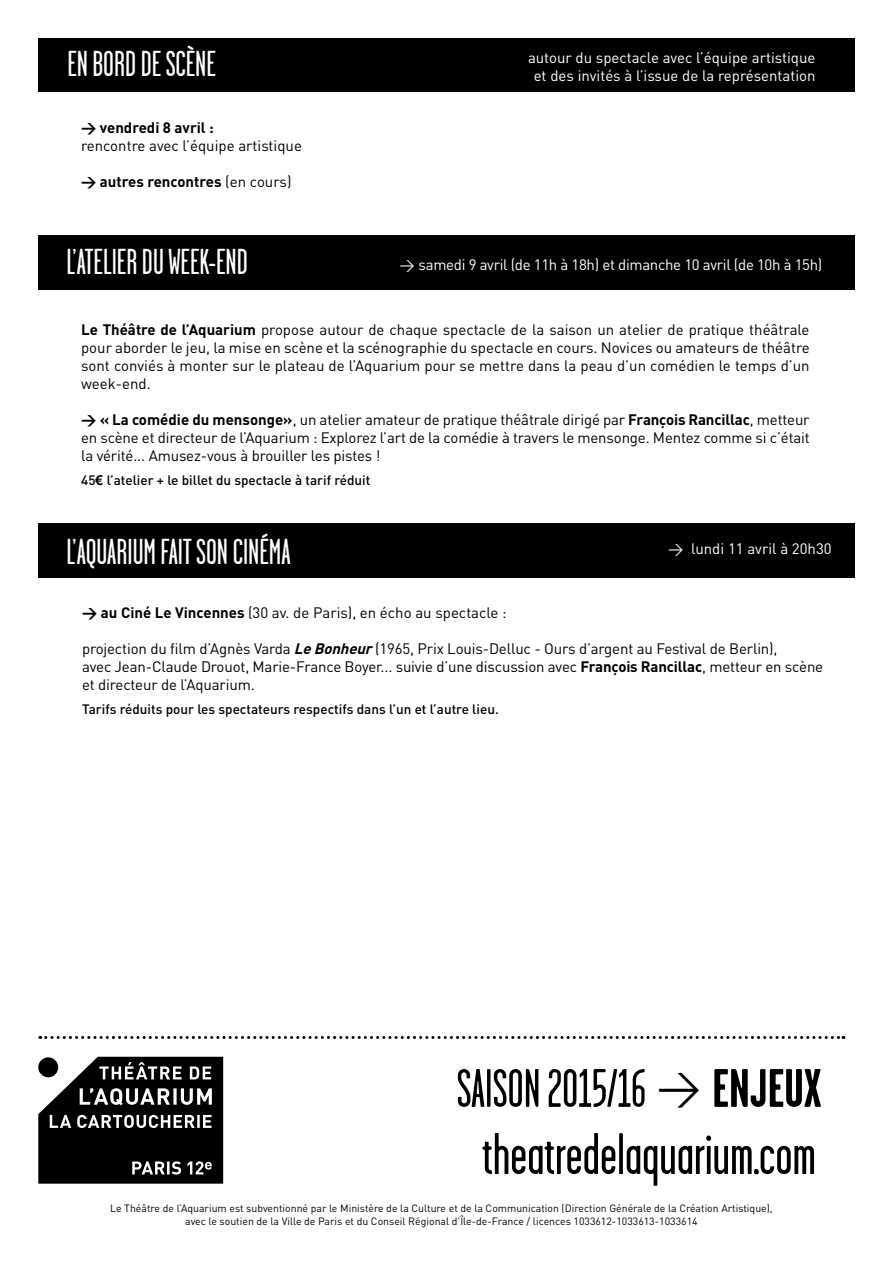
<style>
.page{position:relative;width:893px;height:1263px;background:#fff}
.page>*{position:absolute;margin:0;border:0;box-sizing:border-box;transform-origin:0 0}
.t1{font:58.5px "Garage Gothic";color:#000}
.t2{font:54px "Garage Gothic";color:#000}
.t3{font:36px "Garage Gothic";color:#fff}
.t4{font:15px/18px "DIN";letter-spacing:-.01em;color:#000;text-align:justify}
.t5{font:15px/18px "DIN";color:#fff;text-align:center}
.t6{font:15px "DIN";letter-spacing:-.02em;color:#fff}
.t7{font:700 15px "DIN";color:#000}
.t8{font:500 13.5px "DIN";color:#000}
.t9{font:10.5px/12.6px "DIN";color:#000;text-align:center}
.s1{font-weight:400}
.s2{font-weight:700}
.s3{font-family:"Arial";font-weight:700}
.s4{font-weight:700;font-style:italic}
.s5{font-family:"DIN";font-size:43.5px}
</style>
<div class="page">
<svg style="left:38px;top:1057px;width:185px;height:127px"></svg>
<svg style="left:40px;top:1036px;width:804px;height:3px"></svg>
<div style="left:38px;top:235px;width:817px;height:55px;background:#000"></div>
<div style="left:38px;top:523px;width:817px;height:55px;background:#000"></div>
<div style="left:38px;top:38px;width:817px;height:53px;background:#000"></div>
<h3 class="t3" style="left:67px;top:45px;width:150px">EN BORD DE SCÈNE</h3>
<p class="t5" style="left:528px;top:48px;width:289px">autour du spectacle avec l’équipe artistique et des invités à l’issue de la représentation</p>
<p class="t7" style="left:81px;top:118px;width:134px">&gt; vendredi 8 avril :</p>
<p class="t4" style="left:81px;top:137px;width:222px">rencontre avec l’équipe artistique</p>
<p class="t7" style="left:81px;top:172px;width:212px">&gt; autres rencontres <span class="s1">(en cours)</span></p>
<h3 class="t3" style="left:66px;top:244px;width:183px">L’ATELIER DU WEEK-END</h3>
<p class="t6" style="left:399px;top:255px;width:424px">&gt; samedi 9 avril (de 11h à 18h) et dimanche 10 avril (de 10h à 15h)</p>
<p class="t4" style="left:81px;top:320px;width:730px"><span class="s2">Le Théâtre de l’Aquarium</span> propose autour de chaque spectacle de la saison un atelier de pratique théâtrale pour aborder le jeu, la mise en scène et la scénographie du spectacle en cours. Novices ou amateurs de théâtre sont conviés à monter sur le plateau de l’Aquarium pour se mettre dans la peau d’un comédien le temps d’un week-end.</p>
<p class="t4" style="left:81px;top:410px;width:730px"><span class="s2">&gt; « La comédie du mensonge»</span>, un atelier amateur de pratique théâtrale dirigé par <span class="s2">François Rancillac</span>, metteur en scène et directeur de l’Aquarium : Explorez l’art de la comédie à travers le mensonge. Mentez comme si c’était la vérité... Amusez-vous à brouiller les pistes !</p>
<p class="t8" style="left:81px;top:471px;width:291px">45<span class="s3">€</span> l’atelier + le billet du spectacle à tarif réduit</p>
<h3 class="t3" style="left:66px;top:533px;width:225px">L’AQUARIUM FAIT SON CINÉMA</h3>
<p class="t5" style="left:668px;top:539px;width:165px">&gt; lundi 11 avril à 20h30</p>
<p class="t4" style="left:82px;top:603px;width:426px"><span class="s2">&gt; au Ciné Le Vincennes</span> (30 av. de Paris), en écho au spectacle :</p>
<p class="t4" style="left:82px;top:639px;width:743px;text-align:left">projection du film d’Agnès Varda <span class="s4">LeBonheur</span>(1965, Prix Louis-Delluc - Ours d’argent au Festival de Berlin),<br>avec Jean-Claude Drouot, Marie-France Boyer... suivie d’une discussion avec <span class="s2">François Rancillac</span>, metteur en scène et directeur de l’Aquarium.</p>
<p class="t8" style="left:82px;top:700px;width:418px">Tarifs réduits pour les spectateurs respectifs dans l’un et l’autre lieu.</p>
<h2 class="t2" style="left:457px;top:1060px;width:367px">SAISON 2015/16 <span class="s5">&gt;</span> <span class="s2">ENJEUX</span></h2>
<h1 class="t1" style="left:482px;top:1124px;width:335px">theatredelaquarium.com</h1>
<p class="t9" style="left:110px;top:1202px;width:664px">Le Théâtre de l’Aquarium est subventionné par le Ministère de la Culture et de la Communication (Direction Générale de la Création Artistique), avec le soutien de la Ville de Paris et du Conseil Régional d’Île-de-France / licences 1033612-1033613-1033614</p>
</div>
